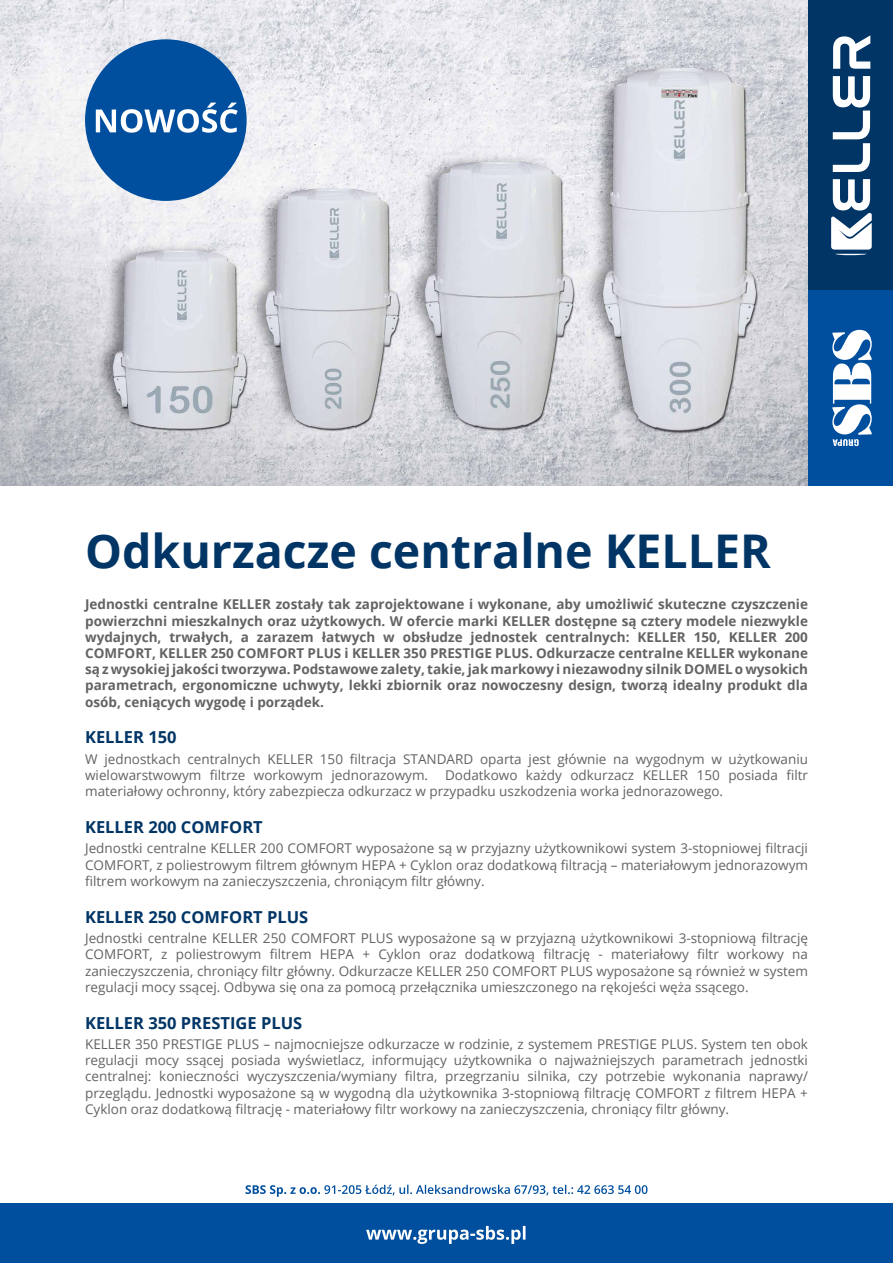
<style>
.page{position:relative;width:893px;height:1263px;background:#fff}
.page>*{position:absolute;margin:0;border:0;box-sizing:border-box;transform-origin:0 0}
.t1{font:700 46.5px "Open Sans";color:#003565}
.t2{font:700 16.5px "Open Sans";color:#003565}
.t3{font:13.5px/16.2px "Open Sans";color:#646363;text-align:justify}
.t4{font:700 13.5px/16.2px "Open Sans";color:#646363;text-align:justify}
</style>
<div class="page">
<svg style="left:245px;top:1185px;width:402px;height:12px"></svg>
<div style="left:0;top:1203px;width:893px;height:60px;background:#004f9f"></div>
<svg style="left:366px;top:1226px;width:159px;height:18px"></svg>
<div style="left:808px;top:0;width:85px;height:290px;background:#003565"></div>
<div style="left:808px;top:290px;width:85px;height:196px;background:#004f9f"></div>
<svg style="left:832px;top:330px;width:40px;height:116px"></svg>
<svg style="left:831px;top:35px;width:41px;height:220px"></svg>
<img style="left:0;top:0;width:808px;height:486px">
<div style="left:85px;top:39px;width:162px;height:162px;background:#004f9f;border-radius:50%"></div>
<svg style="left:96px;top:103px;width:142px;height:30px"></svg>
<h1 class="t1" style="left:85px;top:518px;width:687px">Odkurzacze centralne KELLER</h1>
<p class="t4" style="left:85px;top:596px;width:724px">Jednostki centralne KELLER zostały tak zaprojektowane i wykonane, aby umożliwić skuteczne czyszczenie powierzchni mieszkalnych oraz użytkowych. W ofercie marki KELLER dostępne są cztery modele niezwykle wydajnych, trwałych, a zarazem łatwych w obsłudze jednostek centralnych: KELLER 150, KELLER 200<br>COMFORT, KELLER 250 COMFORT PLUS i KELLER 350 PRESTIGE PLUS. Odkurzacze centralne KELLER wykonane są z wysokiej jakości tworzywa. Podstawowe zalety, takie, jak markowy i niezawodny silnik DOMEL o wysokich parametrach, ergonomiczne uchwyty, lekki zbiornik oraz nowoczesny design, tworzą idealny produkt dla osób, ceniących wygodę i porządek.</p>
<p class="t2" style="left:85px;top:726px;width:93px">KELLER 150</p>
<p class="t3" style="left:85px;top:750px;width:724px">W jednostkach centralnych KELLER 150 filtracja STANDARD oparta jest głównie na wygodnym w użytkowaniu wielowarstwowym filtrze workowym jednorazowym. Dodatkowo każdy odkurzacz KELLER 150 posiada filtr materiałowy ochronny, który zabezpiecza odkurzacz w przypadku uszkodzenia worka jednorazowego.</p>
<p class="t2" style="left:85px;top:815px;width:179px">KELLER 200 COMFORT</p>
<p class="t3" style="left:85px;top:840px;width:724px">Jednostki centralne KELLER 200 COMFORT wyposażone są w przyjazny użytkownikowi system 3-stopniowej filtracji COMFORT, z poliestrowym filtrem głównym HEPA + Cyklon oraz dodatkową filtracją – materiałowym jednorazowym filtrem workowym na zanieczyszczenia, chroniącym filtr główny.</p>
<p class="t2" style="left:85px;top:905px;width:225px">KELLER 250 COMFORT PLUS</p>
<p class="t3" style="left:85px;top:930px;width:724px">Jednostki centralne KELLER 250 COMFORT PLUS wyposażone są w przyjazną użytkownikowi 3-stopniową filtrację COMFORT, z poliestrowym filtrem HEPA + Cyklon oraz dodatkową filtrację - materiałowy filtr workowy na zanieczyszczenia, chroniący filtr główny. Odkurzacze KELLER 250 COMFORT PLUS wyposażone są również w system regulacji mocy ssącej. Odbywa się ona za pomocą przełącznika umieszczonego na rękojeści węża ssącego.</p>
<p class="t2" style="left:85px;top:1011px;width:219px">KELLER 350 PRESTIGE PLUS</p>
<p class="t3" style="left:85px;top:1036px;width:724px">KELLER 350 PRESTIGE PLUS – najmocniejsze odkurzacze w rodzinie, z systemem PRESTIGE PLUS. System ten obok regulacji mocy ssącej posiada wyświetlacz, informujący użytkownika o najważniejszych parametrach jednostki centralnej: konieczności wyczyszczenia/wymiany filtra, przegrzaniu silnika, czy potrzebie wykonania naprawy/ przeglądu. Jednostki wyposażone są w wygodną dla użytkownika 3-stopniową filtrację COMFORT z filtrem HEPA + Cyklon oraz dodatkową filtrację - materiałowy filtr workowy na zanieczyszczenia, chroniący filtr główny.</p>
</div>
